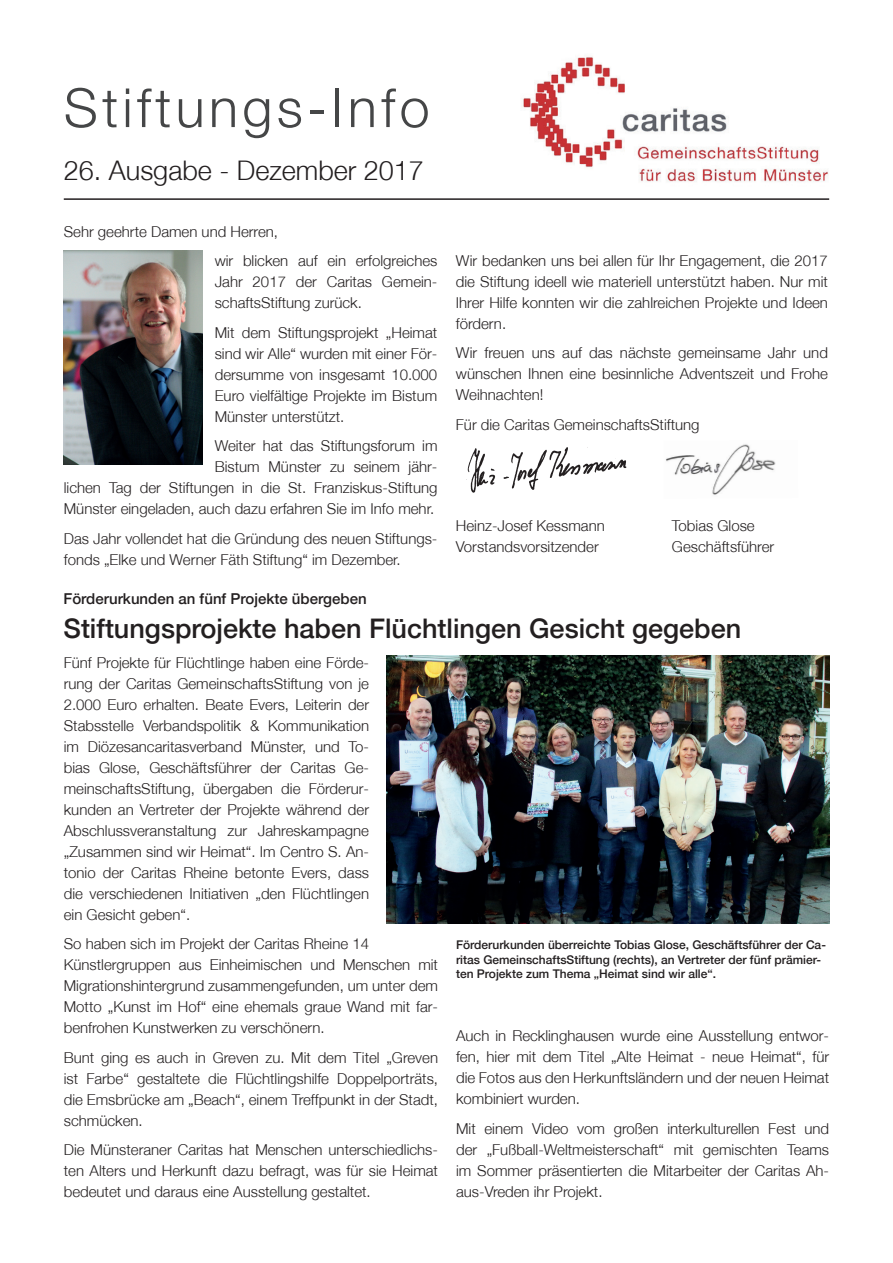
<style>
.page{position:relative;width:893px;height:1263px;background:#fff}
.page>*{position:absolute;margin:0;border:0;box-sizing:border-box;transform-origin:0 0}
.t1{font:300 54px "Helvetica Neue";letter-spacing:.08em;color:#454647}
.t2{font:500 27px "Helvetica Neue";color:#231f20}
.t3{font:300 27px "Helvetica Neue";color:#231f20}
.t4{font:300 15px/21px "Helvetica Neue";color:#231f20;text-align:justify}
.t5{font:500 15px "Helvetica Neue";color:#231f20}
.t6{font:500 12px/14.4px "Helvetica Neue";color:#231f20}
</style>
<div class="page">
<img style="left:466px;top:447px;width:161px;height:46px">
<img style="left:523px;top:56px;width:305px;height:126px">
<img style="left:64px;top:251px;width:139px;height:213px">
<hr style="left:64px;top:198px;width:765px;height:2px;background:#231f20">
<img style="left:386px;top:656px;width:443px;height:267px">
<img style="left:666px;top:444px;width:110px;height:51px">
<p class="t1" style="left:64px;top:75px;width:367px">Stiftungs-Info</p>
<p class="t3" style="left:64px;top:154px;width:362px">26. Ausgabe - Dezember 2017</p>
<p class="t4" style="left:64px;top:220px;width:216px">Sehr geehrte Damen und Herren,</p>
<p class="t4" style="left:215px;top:250px;width:224px">wir blicken auf ein erfolgreiches Jahr 2017 der Caritas Gemein&shy;schaftsStiftung zurück.</p>
<p class="t4" style="left:215px;top:321px;width:224px">Mit dem Stiftungsprojekt „Heimat sind wir Alle“ wurden mit einer För&shy;dersumme von insgesamt 10.000<br>Euro vielfältige Projekte im Bistum Münster unterstützt.</p>
<p class="t4" style="left:64px;top:435px;width:375px;text-align:right">Weiter hat das Stiftungsforum im<br>Bistum Münster zu seinem jähr-<br>lichen Tag der Stiftungen in die St. Franziskus-Stiftung Münster eingeladen, auch dazu erfahren Sie im Info mehr.</p>
<p class="t4" style="left:64px;top:527px;width:375px">Das Jahr vollendet hat die Gründung des neuen Stiftungs&shy;fonds „Elke und Werner Fäth Stiftung“ im Dezember.</p>
<p class="t4" style="left:456px;top:250px;width:374px">Wir bedanken uns bei allen für Ihr Engagement, die 2017 die Stiftung ideell wie materiell unterstützt haben. Nur mit Ihrer Hilfe konnten wir die zahlreichen Projekte und Ideen fördern.</p>
<p class="t4" style="left:456px;top:342px;width:374px">Wir freuen uns auf das nächste gemeinsame Jahr und wünschen Ihnen eine besinnliche Adventszeit und Frohe Weihnachten!</p>
<p class="t4" style="left:456px;top:414px;width:245px">Für die Caritas GemeinschaftsStiftung</p>
<p class="t4" style="left:456px;top:515px;width:150px">Heinz-Josef Kessmann</p>
<p class="t4" style="left:672px;top:515px;width:84px">Tobias Glose</p>
<p class="t4" style="left:456px;top:536px;width:144px">Vorstandsvorsitzender</p>
<p class="t4" style="left:672px;top:536px;width:104px">Geschäftsführer</p>
<p class="t5" style="left:63px;top:589px;width:305px">Förderurkunden an fünf Projekte übergeben</p>
<p class="t2" style="left:63px;top:612px;width:679px">Stiftungsprojekte haben Flüchtlingen Gesicht gegeben</p>
<p class="t4" style="left:64px;top:652px;width:307px">Fünf Projekte für Flüchtlinge haben eine Förde&shy;rung der Caritas GemeinschaftsStiftung von je 2.000 Euro erhalten. Beate Evers, Leiterin der Stabsstelle Verbandspolitik &amp; Kommunikation im Diözesancaritasverband Münster, und To&shy;bias Glose, Geschäftsführer der Caritas Ge&shy;meinschaftsStiftung, übergaben die Förderur&shy;kunden an Vertreter der Projekte während der Abschlussveranstaltung zur Jahreskampagne „Zusammen sind wir Heimat“. Im Centro S. An&shy;tonio der Caritas Rheine betonte Evers, dass die verschiedenen Initiativen „den Flüchtlingen ein Gesicht geben“.</p>
<p class="t4" style="left:64px;top:933px;width:376px;text-align:left">So haben sich im Projekt der Caritas Rheine 14<br>Künstlergruppen aus Einheimischen und Menschen mit Migrationshintergrund zusammengefunden, um unter dem Motto „Kunst im Hof“ eine ehemals graue Wand mit far&shy;benfrohen Kunstwerken zu verschönern.</p>
<p class="t4" style="left:64px;top:1047px;width:376px">Bunt ging es auch in Greven zu. Mit dem Titel „Greven ist Farbe“ gestaltete die Flüchtlingshilfe Doppelporträts, die Emsbrücke am „Beach“, einem Treffpunkt in der Stadt, schmücken.</p>
<p class="t4" style="left:64px;top:1139px;width:376px">Die Münsteraner Caritas hat Menschen unterschiedlichs&shy;ten Alters und Herkunft dazu befragt, was für sie Heimat bedeutet und daraus eine Ausstellung gestaltet.</p>
<p class="t6" style="left:456px;top:938px;width:371px">Förderurkunden überreichte Tobias Glose, Geschäftsführer der Ca&shy;ritas GemeinschaftsStiftung (rechts), an Vertreter der fünf prämier&shy;ten Projekte zum Thema „Heimat sind wir alle“.</p>
<p class="t4" style="left:456px;top:1025px;width:375px">Auch in Recklinghausen wurde eine Ausstellung entwor&shy;fen, hier mit dem Titel „Alte Heimat - neue Heimat“, für die Fotos aus den Herkunftsländern und der neuen Heimat kombiniert wurden.</p>
<p class="t4" style="left:456px;top:1118px;width:375px">Mit einem Video vom großen interkulturellen Fest und der „Fußball-Weltmeisterschaft“ mit gemischten Teams im Sommer präsentierten die Mitarbeiter der Caritas Ah&shy;aus-Vreden ihr Projekt.</p>
</div>
